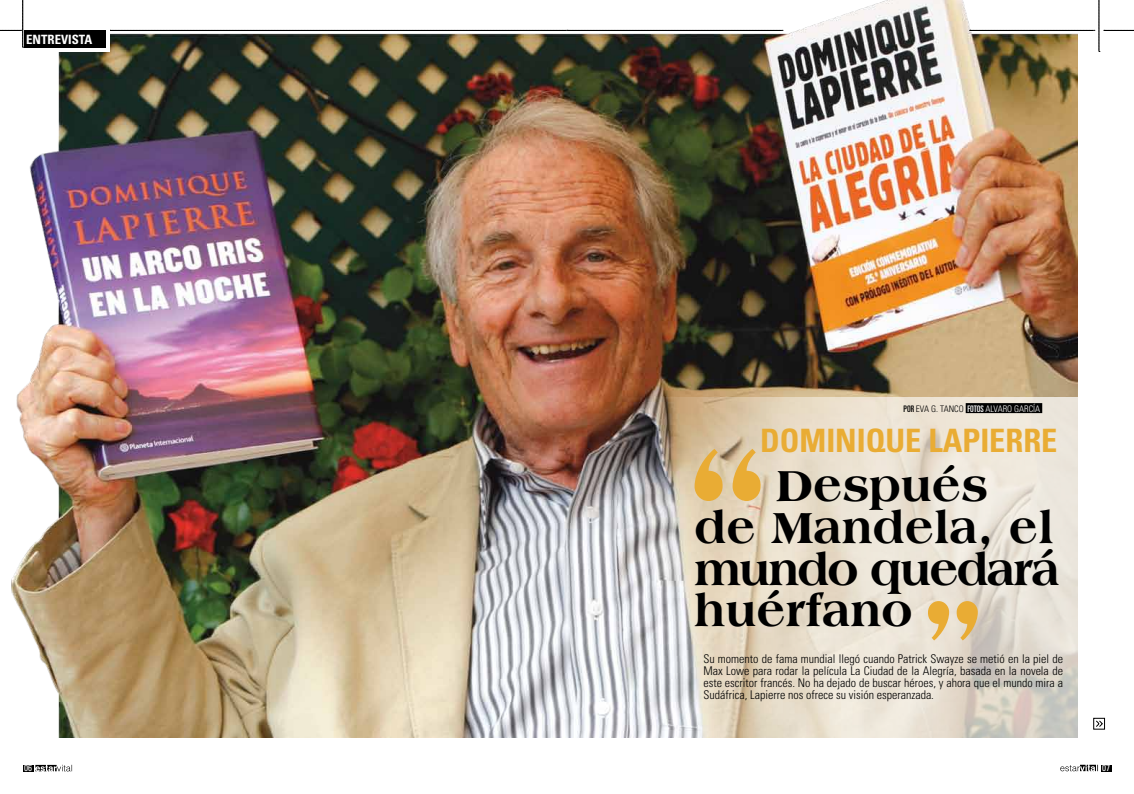
<style>
.page{position:relative;width:1134px;height:794px;background:#fff}
.page>*{position:absolute;margin:0;border:0;box-sizing:border-box;transform-origin:0 0}
.t1{font:800 46.5px/41.8px "Americana";color:#000}
.t2{font:700 condensed 32.2px "Univers";color:#e9ac34}
.t3{font:700 condensed 12.8px "Univers";color:#fff}
.t4{font:300 condensed 12px/12px "Univers";color:#000;text-align:justify}
.t5{font:300 condensed 9px "Univers";color:#fff}
.t6{font:condensed 9px "Univers";color:#fff}
.s1{font-weight:400;font-stretch:ultra-condensed;color:#000}
.s2{color:#000}
.s3{font-weight:400;font-stretch:ultra-condensed}
</style>
<div class="page">
<img style="left:11px;top:0;width:1066px;height:737px">
<div style="left:23px;top:765px;width:10px;height:6px;background:#000"></div>
<svg style="left:35px;top:765px;width:37px;height:6px"></svg>
<div style="left:1101px;top:765px;width:10px;height:6px;background:#000"></div>
<svg style="left:1060px;top:764px;width:38px;height:7px"></svg>
<div style="left:1093px;top:718px;width:12px;height:11px;border:1px solid #000"></div>
<svg style="left:1095px;top:719px;width:9px;height:9px"></svg>
<svg style="left:0;top:0;width:24px;height:48px"></svg>
<svg style="left:110px;top:30px;width:673px;height:1px"></svg>
<svg style="left:970px;top:0;width:164px;height:52px"></svg>
<svg style="left:25px;top:29px;width:85px;height:22px"></svg>
<div style="left:24px;top:30px;width:82px;height:17px;background:#000"></div>
<svg style="left:650px;top:397px;width:428px;height:341px"></svg>
<svg style="left:694px;top:449px;width:67px;height:52px"></svg>
<svg style="left:928px;top:601px;width:50px;height:39px"></svg>
<div style="left:966px;top:403px;width:76px;height:10px;background:#000"></div>
<p class="t3" style="left:26px;top:31px;width:68px">ENTREVISTA</p>
<p class="t5" style="left:904px;top:403px;width:137px"><span class="s1">POR</span> <span class="s2">eva g. tanc o</span> <span class="s3">FOTOS</span> alvaro garcía</p>
<h2 class="t2" style="left:760px;top:421px;width:236px">DOMINIQUE LAPIERRE</h2>
<h1 class="t1" style="left:695px;top:464px;width:367px;text-indent:82px">Después de Mandela, el mundo quedará huérfano</h1>
<p class="t4" style="left:703px;top:653px;width:361px">Su momento de fama mundial llegó cuando Patrick Swayze se metió en la piel de Max Lowe para rodar la película La Ciudad de la Alegría, basada en la novela de este escritor francés. No ha dejado de buscar héroes, y ahora que el mundo mira a Sudáfrica, Lapierre nos ofrece su visión esperanzada.</p>
<p class="t6" style="left:24px;top:762px;width:9px">06</p>
<p class="t6" style="left:1102px;top:762px;width:9px">07</p>
</div>
